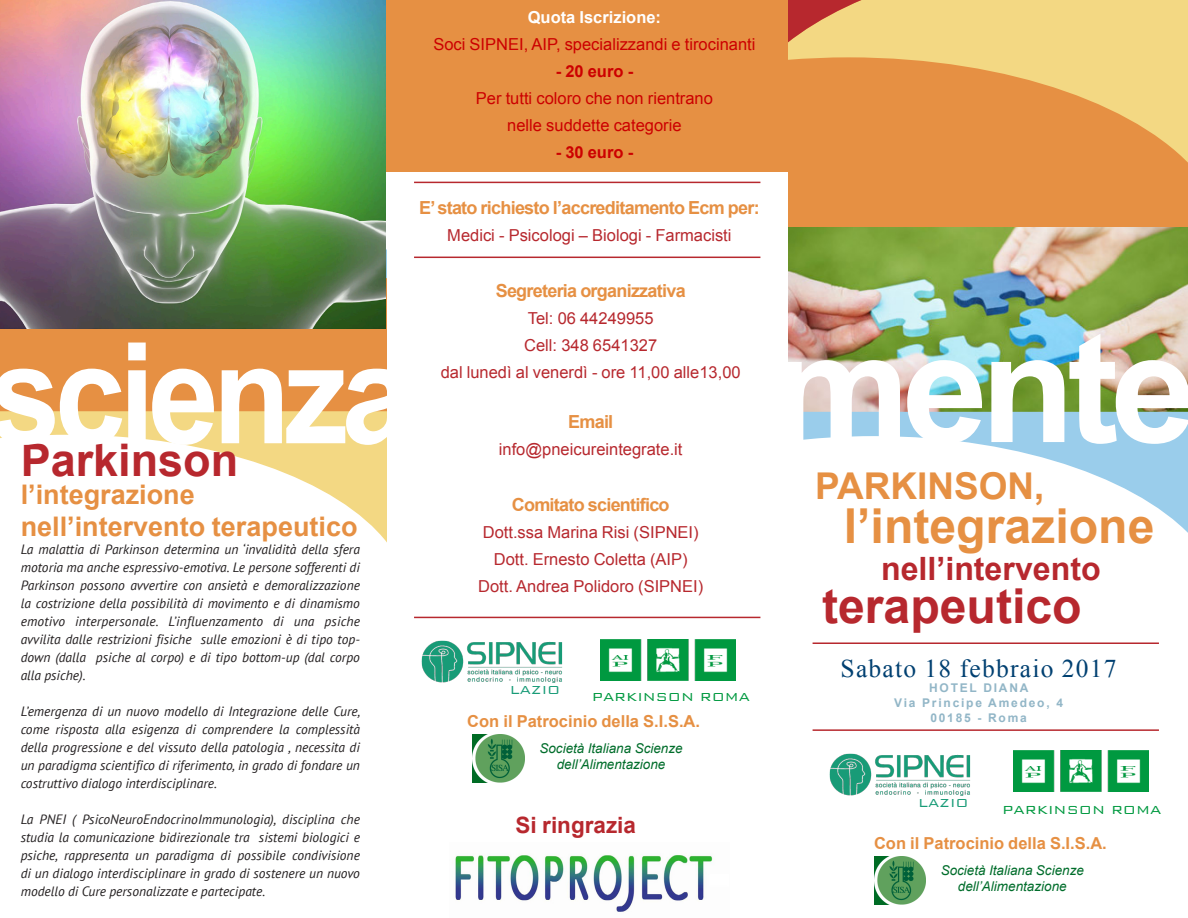
<style>
.page{position:relative;width:1188px;height:918px;background:#fff}
.page>*{position:absolute;margin:0;border:0;box-sizing:border-box;transform-origin:0 0}
.t1{font:700 154.5px "Arial";letter-spacing:-.05em;color:#fff}
.t2{font:700 140.7px "Arial";letter-spacing:-.05em;color:#fff;scale:.91 1}
.t3{font:700 48.15px "Arial";color:#e69043}
.t4{font:700 48.15px "Arial";color:#b7282e}
.t5{font:700 45px "Arial";color:#b7282e}
.t6{font:700 36.9px "Arial";color:#e69043}
.t7{font:700 32.1px "Arial";color:#b7282e}
.t8{font:700 27px/32.5px "Arial";color:#e69043}
.t9{font:25.5px "Times New Roman";letter-spacing:.05em;color:#004071}
.t10{font:700 22.5px "Arial";color:#b7282e}
.t11{font:700 18px "Arial";letter-spacing:-.04em;color:#e69043}
.t12{font:16.5px "Arial";color:#b7282e}
.t13{font:16.5px "Arial";color:#c00}
.t14{font:700 16.5px "Arial";color:#e69043}
.t15{font:700 16.5px "Arial";color:#fff}
.t16{font:700 16.5px "Arial";color:#c00}
.t17{font:300 15.6px "Bank Gothic";color:#009940}
.t18{font:300 15.45px "Bank Gothic";color:#009940}
.t19{font:300 15.45px "Bank Gothic";color:#189b77}
.t20{font:italic 13.5px/18px "PT Sans";color:#231f20;text-align:justify}
.t21{font:italic 13.5px/16.2px "Arial";color:#006d2b;text-align:center}
.t22{font:700 12px "Arial";letter-spacing:.15em;color:#92b6c7}
</style>
<div class="page">
<div style="left:383px;top:0;width:412px;height:172px;background:#e69043"></div>
<img style="left:788px;top:227px;width:400px;height:185px">
<div style="left:788px;top:0;width:400px;height:227px;background:#e69043"></div>
<svg style="left:788px;top:412px;width:400px;height:121px"></svg>
<svg style="left:788px;top:43px;width:400px;height:120px"></svg>
<svg style="left:788px;top:0;width:400px;height:43px;background:#edc87b"></svg>
<div style="left:0;top:278px;width:386px;height:134px;background:#e69043"></div>
<svg style="left:0;top:411px;width:386px;height:130px"></svg>
<img style="left:0;top:0;width:386px;height:328px">
<hr style="left:414px;top:257px;width:346px;height:1px;background:#b7282e">
<hr style="left:414px;top:617px;width:346px;height:1px;background:#b7282e">
<hr style="left:414px;top:182px;width:346px;height:1px;background:#b7282e">
<img style="left:1014px;top:751px;width:134px;height:40px">
<img style="left:874px;top:856px;width:52px;height:49px">
<hr style="left:813px;top:729px;width:346px;height:2px;background:#b7282e">
<hr style="left:813px;top:642px;width:346px;height:2px;background:#b7282e">
<img style="left:601px;top:639px;width:134px;height:41px">
<img style="left:473px;top:734px;width:51px;height:49px">
<img style="left:421px;top:640px;width:142px;height:43px">
<img style="left:829px;top:753px;width:142px;height:43px">
<img style="left:455px;top:854px;width:258px;height:58px">
<p class="t15" style="left:528px;top:6px;width:135px">Quota Iscrizione:</p>
<p class="t13" style="left:433px;top:34px;width:324px">Soci SIPNEI, AIP, specializzandi e tirocinanti</p>
<p class="t16" style="left:556px;top:60px;width:79px">- 20 euro -</p>
<p class="t13" style="left:476px;top:88px;width:239px">Per tutti coloro che non rientrano</p>
<p class="t13" style="left:507px;top:115px;width:176px">nelle suddette categorie</p>
<p class="t16" style="left:556px;top:141px;width:79px">- 30 euro -</p>
<p class="t11" style="left:419px;top:195px;width:342px">E’ stato richiesto l’accreditamento Ecm per:</p>
<p class="t12" style="left:447px;top:224px;width:286px">Medici - Psicologi – Biologi - Farmacisti</p>
<p class="t2" style="left:-10px;top:300px;width:466px">scienza</p>
<p class="t5" style="left:21px;top:430px;width:219px">Parkinson</p>
<p class="t8" style="left:21px;top:479px;width:338px">l’integrazione nell’intervento terapeutico</p>
<p class="t20" style="left:21px;top:540px;width:341px">La malattia di Parkinson determina un ‘invalidità della sfera motoria ma anche espressivo-emotiva. Le persone sofferenti di Parkinson possono avvertire con ansietà e demoralizzazione la costrizione della possibilità di movimento e di dinamismo emotivo interpersonale. L’influenzamento di una psiche avvilita dalle restrizioni fisiche sulle emozioni è di tipo top&shy;down (dalla psiche al corpo) e di tipo bottom-up (dal corpo alla psiche).</p>
<p class="t20" style="left:21px;top:702px;width:341px">L’emergenza di un nuovo modello di Integrazione delle Cure, come risposta alla esigenza di comprendere la complessità della progressione e del vissuto della patologia , necessita di un paradigma scientifico di riferimento, in grado di fondare un costruttivo dialogo interdisciplinare.</p>
<p class="t20" style="left:21px;top:810px;width:341px">La PNEI ( PsicoNeuroEndocrinoImmunologia), disciplina che studia la comunicazione bidirezionale tra sistemi biologici e psiche, rappresenta un paradigma di possibile condivisione di un dialogo interdisciplinare in grado di sostenere un nuovo modello di Cure personalizzate e partecipate.</p>
<p class="t11" style="left:496px;top:279px;width:192px">Segreteria organizzativa</p>
<p class="t12" style="left:528px;top:307px;width:127px">Tel: 06 44249955</p>
<p class="t12" style="left:524px;top:334px;width:134px">Cell: 348 6541327</p>
<p class="t12" style="left:441px;top:361px;width:302px">dal lunedì al venerdì - ore 11,00 alle13,00</p>
<p class="t11" style="left:568px;top:409px;width:47px">Email</p>
<p class="t12" style="left:499px;top:438px;width:185px">info@pneicureintegrate.it</p>
<p class="t11" style="left:512px;top:493px;width:159px">Comitato scientifico</p>
<p class="t12" style="left:483px;top:521px;width:217px">Dott.ssa Marina Risi (SIPNEI)</p>
<p class="t12" style="left:494px;top:548px;width:195px">Dott. Ernesto Coletta (AIP)</p>
<p class="t12" style="left:478px;top:575px;width:227px">Dott. Andrea Polidoro (SIPNEI)</p>
<p class="t19" style="left:510px;top:679px;width:52px">LAZIO</p>
<p class="t18" style="left:592px;top:685px;width:160px">PARKINSON ROMA</p>
<p class="t14" style="left:467px;top:711px;width:234px">Con il Patrocinio della S.I.S.A.</p>
<p class="t21" style="left:539px;top:740px;width:145px">Società Italiana Scienze dell’Alimentazione</p>
<p class="t10" style="left:515px;top:810px;width:122px">Si ringrazia</p>
<p class="t1" style="left:773px;top:285px;width:426px">mente</p>
<p class="t6" style="left:815px;top:461px;width:231px">PARKINSON,</p>
<p class="t3" style="left:844px;top:494px;width:312px">l’integrazione</p>
<p class="t7" style="left:881px;top:547px;width:221px">nell’intervento</p>
<p class="t4" style="left:822px;top:574px;width:261px">terapeutico</p>
<p class="t9" style="left:841px;top:651px;width:278px">Sabato 18 febbraio 2017</p>
<p class="t22" style="left:929px;top:679px;width:101px">HOTEL DIANA</p>
<p class="t22" style="left:894px;top:694px;width:170px">Via Principe Amedeo, 4</p>
<p class="t22" style="left:930px;top:709px;width:98px">00185 - Roma</p>
<p class="t19" style="left:918px;top:791px;width:52px">LAZIO</p>
<p class="t17" style="left:1002px;top:798px;width:161px">PARKINSON ROMA</p>
<p class="t14" style="left:874px;top:832px;width:234px">Con il Patrocinio della S.I.S.A.</p>
<p class="t21" style="left:941px;top:862px;width:145px">Società Italiana Scienze dell’Alimentazione</p>
</div>
